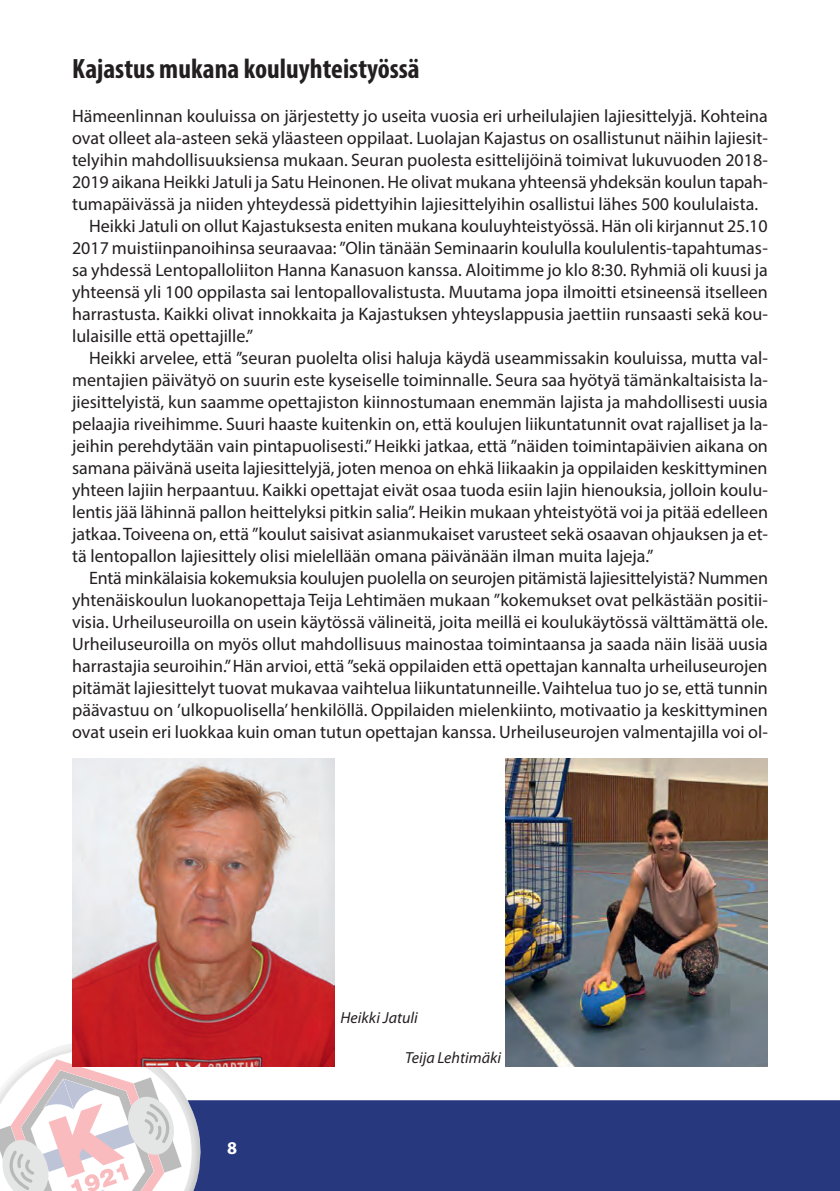
<style>
.page{position:relative;width:840px;height:1191px;background:#fff}
.page>*{position:absolute;margin:0;border:0;box-sizing:border-box;transform-origin:0 0}
.otsikko_uusi{font:700 condensed 28px "Myriad Pro";color:#231f20}
.leipis_sis{font:18px/22px "Myriad Pro";color:#231f20;text-align:justify}
.leipis{font:18px/22px "Myriad Pro";color:#231f20;text-align:justify}
.t1{font:700 18px "Myriad Pro";color:#fff}
.Kuvateksti{font:italic 16px "Myriad Pro";color:#231f20}
</style>
<div class="page">
<div style="left:231px;top:1100px;width:608px;height:91px;background:#27387f"></div>
<svg style="left:0;top:1044px;width:231px;height:147px"></svg>
<img style="left:72px;top:758px;width:262px;height:308px">
<img style="left:505px;top:758px;width:262px;height:308px">
<p class="otsikko_uusi" style="left:72px;top:51px;width:349px">Kajastus mukana kouluyhteistyössä</p>
<p class="leipis" style="left:72px;top:104px;width:697px">Hämeenlinnan kouluissa on järjestetty jo useita vuosia eri urheilulajien lajiesittelyjä. Kohteina ovat olleet ala-asteen sekä yläasteen oppilaat. Luolajan Kajastus on osallistunut näihin lajiesit&shy;telyihin mahdollisuuksiensa mukaan. Seuran puolesta esittelijöinä toimivat lukuvuoden 2018- 2019 aikana Heikki Jatuli ja Satu Heinonen. He olivat mukana yhteensä yhdeksän koulun tapah&shy;tumapäivässä ja niiden yhteydessä pidettyihin lajiesittelyihin osallistui lähes 500 koululaista.</p>
<p class="leipis_sis" style="left:72px;top:214px;width:697px;text-indent:17px">Heikki Jatuli on ollut Kajastuksesta eniten mukana kouluyhteistyössä. Hän oli kirjannut 25.10<br>2017 muistiinpanoihinsa seuraavaa: ”Olin tänään Seminaarin koululla koululentis-tapahtumas&shy;sa yhdessä Lentopalloliiton Hanna Kanasuon kanssa. Aloitimme jo klo 8:30. Ryhmiä oli kuusi ja yhteensä yli 100 oppilasta sai lentopallovalistusta. Muutama jopa ilmoitti etsineensä itselleen harrastusta. Kaikki olivat innokkaita ja Kajastuksen yhteyslappusia jaettiin runsaasti sekä kou&shy;lulaisille että opettajille.”</p>
<p class="leipis_sis" style="left:72px;top:346px;width:697px;text-indent:17px">Heikki arvelee, että ”seuran puolelta olisi haluja käydä useammissakin kouluissa, mutta val&shy;mentajien päivätyö on suurin este kyseiselle toiminnalle. Seura saa hyötyä tämänkaltaisista la&shy;jiesittelyistä, kun saamme opettajiston kiinnostumaan enemmän lajista ja mahdollisesti uusia pelaajia riveihimme. Suuri haaste kuitenkin on, että koulujen liikuntatunnit ovat rajalliset ja la&shy;jeihin perehdytään vain pintapuolisesti.” Heikki jatkaa, että ”näiden toimintapäivien aikana on samana päivänä useita lajiesittelyjä, joten menoa on ehkä liikaakin ja oppilaiden keskittyminen yhteen lajiin herpaantuu. Kaikki opettajat eivät osaa tuoda esiin lajin hienouksia, jolloin koulu&shy;lentis jää lähinnä pallon heittelyksi pitkin salia”. Heikin mukaan yhteistyötä voi ja pitää edelleen jatkaa. Toiveena on, että ”koulut saisivat asianmukaiset varusteet sekä osaavan ohjauksen ja et&shy;tä lentopallon lajiesittely olisi mielellään omana päivänään ilman muita lajeja.”</p>
<p class="leipis_sis" style="left:72px;top:566px;width:697px;text-indent:17px">Entä minkälaisia kokemuksia koulujen puolella on seurojen pitämistä lajiesittelyistä? Nummen yhtenäiskoulun luokanopettaja Teija Lehtimäen mukaan ”kokemukset ovat pelkästään positii&shy;visia. Urheiluseuroilla on usein käytössä välineitä, joita meillä ei koulukäytössä välttämättä ole.<br>Urheiluseuroilla on myös ollut mahdollisuus mainostaa toimintaansa ja saada näin lisää uusia harrastajia seuroihin.” Hän arvioi, että ”sekä oppilaiden että opettajan kannalta urheiluseurojen pitämät lajiesittelyt tuovat mukavaa vaihtelua liikuntatunneille. Vaihtelua tuo jo se, että tunnin päävastuu on ’ulkopuolisella’ henkilöllä. Oppilaiden mielenkiinto, motivaatio ja keskittyminen ovat usein eri luokkaa kuin oman tutun opettajan kanssa. Urheiluseurojen valmentajilla voi ol-</p>
<p class="t1" style="left:227px;top:1136px;width:11px">8</p>
<p class="Kuvateksti" style="left:340px;top:1007px;width:79px">Heikki Jatuli</p>
<p class="Kuvateksti" style="left:405px;top:1047px;width:97px">Teija Lehtimäki</p>
</div>
